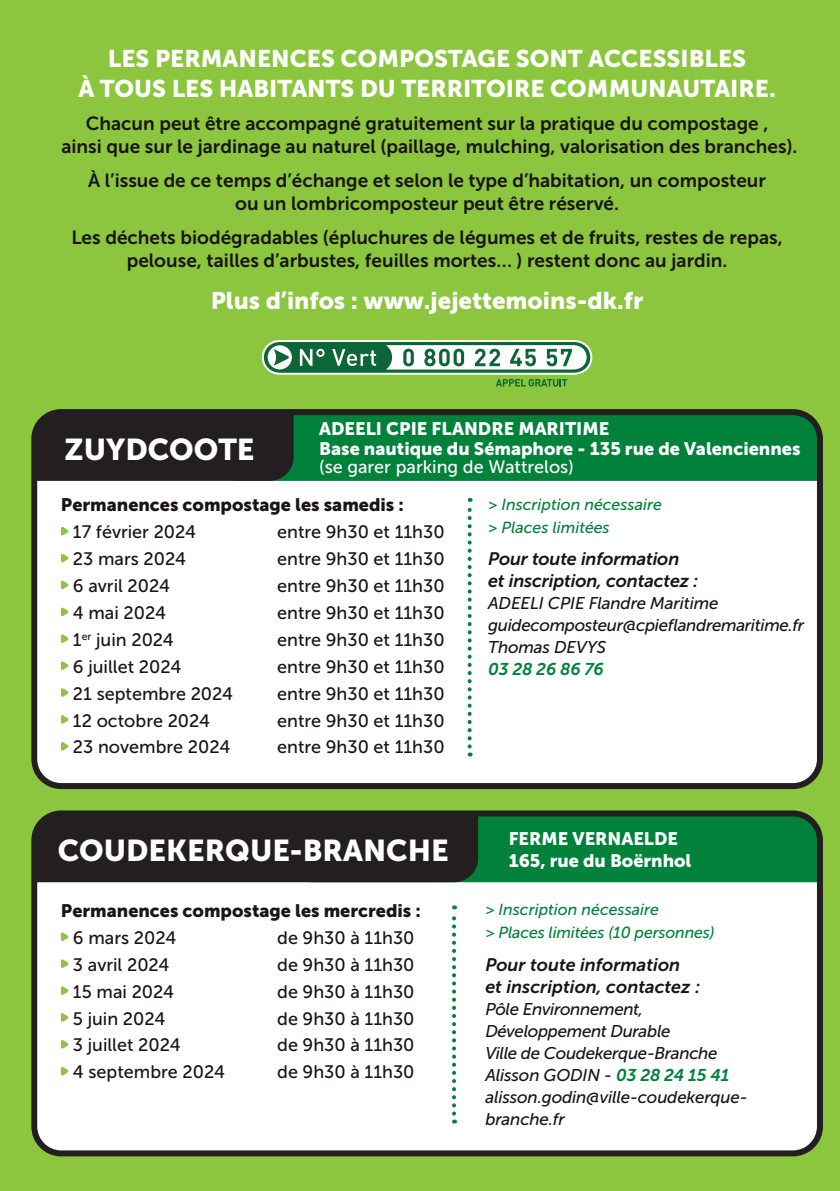
<style>
.page{position:relative;width:840px;height:1191px;background:#fff}
.page>*{position:absolute;margin:0;border:0;box-sizing:border-box;transform-origin:0 0}
.t1{font:30px "Museo Sans 900";color:#fff}
.t2{font:24px/30px "Museo Sans 900";color:#fff;text-align:center}
.t3{font:19px/23px "Museo Sans 700";color:#1a1415;text-align:center}
.t4{font:18px "Museo Sans 500";color:#1a1415}
.t5{font:18px/20px "Museo Sans 900";color:#fff}
.t6{font:italic 18px/22px "Museo Sans 700";letter-spacing:-.005em;color:#1a1415}
.t7{font:18px "Museo Sans 900";color:#1a1415}
.t8{font:18px "Museo Sans 500";color:#fff}
.t9{font:italic 17px/22px "Museo Sans 500";letter-spacing:-.02em;color:#1a1415}
.t10{font:italic 17px "Museo Sans 700";letter-spacing:-.01em;color:#00823a}
.t11{font:italic 16px/22.8px "Museo Sans 500";color:#00823a}
.s1{font-family:"Museo Sans 700";color:#00823a}
</style>
<div class="page">
<div style="left:0;top:0;width:839px;height:1191px;background:#8bc63e"></div>
<div style="left:31px;top:415px;width:786px;height:368px;background:#fff;border-radius:24px"></div>
<div style="left:31px;top:816px;width:786px;height:335px;background:#fff;border-radius:24px"></div>
<svg style="left:61px;top:527px;width:8px;height:9px"></svg>
<svg style="left:61px;top:553px;width:8px;height:10px"></svg>
<svg style="left:61px;top:580px;width:8px;height:9px"></svg>
<svg style="left:61px;top:607px;width:8px;height:9px"></svg>
<svg style="left:61px;top:634px;width:8px;height:9px"></svg>
<svg style="left:61px;top:661px;width:8px;height:9px"></svg>
<svg style="left:61px;top:688px;width:8px;height:9px"></svg>
<svg style="left:61px;top:715px;width:8px;height:9px"></svg>
<svg style="left:61px;top:742px;width:8px;height:9px"></svg>
<svg style="left:61px;top:932px;width:8px;height:9px"></svg>
<svg style="left:61px;top:959px;width:8px;height:9px"></svg>
<svg style="left:61px;top:986px;width:8px;height:9px"></svg>
<svg style="left:61px;top:1013px;width:8px;height:9px"></svg>
<svg style="left:61px;top:1040px;width:8px;height:9px"></svg>
<svg style="left:61px;top:1067px;width:8px;height:9px"></svg>
<svg style="left:38px;top:416px;width:777px;height:65px;background:#0b6131"></svg>
<svg style="left:38px;top:817px;width:777px;height:65px;background:#13492b"></svg>
<svg style="left:467px;top:498px;width:4px;height:248px"></svg>
<svg style="left:452px;top:905px;width:4px;height:208px"></svg>
<div style="left:31px;top:409px;width:791px;height:380px;border:6px solid #231f20;border-radius:27px"></div>
<div style="left:31px;top:810px;width:791px;height:346px;border:6px solid #231f20;border-radius:27px"></div>
<svg style="left:262px;top:340px;width:330px;height:46px"></svg>
<h2 class="t2" style="left:78px;top:43px;width:698px">LES PERMANENCES COMPOSTAGE SONT ACCESSIBLES<br>À TOUS LES HABITANTS DU TERRITOIRE COMMUNAUTAIRE.</h2>
<p class="t3" style="left:61px;top:112px;width:737px">Chacun peut être accompagné gratuitement sur la pratique du compostage ,<br>ainsi que sur le jardinage au naturel (paillage, mulching, valorisation des branches).</p>
<p class="t3" style="left:88px;top:169px;width:679px">À l’issue de ce temps d’échange et selon le type d’habitation, un composteur ou un lombricomposteur peut être réservé.</p>
<p class="t3" style="left:71px;top:225px;width:712px">Les déchets biodégradables (épluchures de légumes et de fruits, restes de repas, pelouse, tailles d’arbustes, feuilles mortes… ) restent donc au jardin.</p>
<h2 class="t2" style="left:210px;top:285px;width:434px">Plus d’infos : www.jejettemoins-dk.fr</h2>
<h1 class="t1" style="left:65px;top:432px;width:191px">ZUYDCOOTE</h1>
<p class="t5" style="left:319px;top:419px;width:482px">ADEELI CPIE FLANDRE MARITIME<br>Base nautique du Sémaphore - 135 rue de Valenciennes</p>
<p class="t8" style="left:319px;top:457px;width:256px">(se garer parking de Wattrelos)</p>
<p class="t7" style="left:61px;top:495px;width:344px">Permanences compostage les samedis :</p>
<p class="t4" style="left:73px;top:522px;width:125px">17 février 2024</p>
<p class="t4" style="left:277px;top:522px;width:169px">entre 9h30 et 11h30</p>
<p class="t4" style="left:73px;top:549px;width:114px">23 mars 2024</p>
<p class="t4" style="left:277px;top:549px;width:169px">entre 9h30 et 11h30</p>
<p class="t4" style="left:73px;top:576px;width:99px">6 avril 2024</p>
<p class="t4" style="left:277px;top:576px;width:169px">entre 9h30 et 11h30</p>
<p class="t4" style="left:73px;top:603px;width:95px">4 mai 2024</p>
<p class="t4" style="left:277px;top:603px;width:169px">entre 9h30 et 11h30</p>
<p class="t4" style="left:73px;top:630px;width:102px">1<sup>er</sup> juin 2024</p>
<p class="t4" style="left:277px;top:630px;width:169px">entre 9h30 et 11h30</p>
<p class="t4" style="left:73px;top:656px;width:110px">6 juillet 2024</p>
<p class="t4" style="left:277px;top:656px;width:169px">entre 9h30 et 11h30</p>
<p class="t4" style="left:73px;top:683px;width:162px">21 septembre 2024</p>
<p class="t4" style="left:277px;top:683px;width:169px">entre 9h30 et 11h30</p>
<p class="t4" style="left:73px;top:710px;width:139px">12 octobre 2024</p>
<p class="t4" style="left:277px;top:710px;width:169px">entre 9h30 et 11h30</p>
<p class="t4" style="left:73px;top:737px;width:159px">23 novembre 2024</p>
<p class="t4" style="left:277px;top:737px;width:169px">entre 9h30 et 11h30</p>
<h1 class="t1" style="left:58px;top:833px;width:392px">COUDEKERQUE-BRANCHE</h1>
<p class="t7" style="left:61px;top:900px;width:361px">Permanences compostage les mercredis :</p>
<p class="t4" style="left:73px;top:927px;width:105px">6 mars 2024</p>
<p class="t4" style="left:277px;top:927px;width:139px">de 9h30 à 11h30</p>
<p class="t4" style="left:73px;top:954px;width:98px">3 avril 2024</p>
<p class="t4" style="left:277px;top:954px;width:139px">de 9h30 à 11h30</p>
<p class="t4" style="left:73px;top:981px;width:103px">15 mai 2024</p>
<p class="t4" style="left:277px;top:981px;width:139px">de 9h30 à 11h30</p>
<p class="t4" style="left:73px;top:1008px;width:94px">5 juin 2024</p>
<p class="t4" style="left:277px;top:1008px;width:139px">de 9h30 à 11h30</p>
<p class="t4" style="left:73px;top:1035px;width:109px">3 juillet 2024</p>
<p class="t4" style="left:277px;top:1035px;width:139px">de 9h30 à 11h30</p>
<p class="t4" style="left:73px;top:1062px;width:153px">4 septembre 2024</p>
<p class="t4" style="left:277px;top:1062px;width:139px">de 9h30 à 11h30</p>
<p class="t11" style="left:488px;top:493px;width:175px">&gt; Inscription nécessaire &gt; Places limitées</p>
<p class="t6" style="left:488px;top:548px;width:212px">Pour toute information et inscription, contactez :</p>
<p class="t9" style="left:488px;top:592px;width:317px">ADEELI CPIE Flandre Maritime guidecomposteur@cpieflandremaritime.fr<br>Thomas DEVYS</p>
<p class="t10" style="left:488px;top:660px;width:117px">03 28 26 86 76</p>
<p class="t5" style="left:508px;top:828px;width:184px;line-height:22px">FERME VERNAELDE<br>165, rue du Boërnhol</p>
<p class="t11" style="left:485px;top:898px;width:231px">&gt; Inscription nécessaire<br>&gt; Places limitées (10 personnes)</p>
<p class="t6" style="left:485px;top:953px;width:216px">Pour toute information et inscription, contactez :</p>
<p class="t9" style="left:485px;top:998px;width:264px">Pôle Environnement,<br>Développement Durable<br>Ville de Coudekerque-Branche<br>Alisson GODIN - <span class="s1">03 28 24 15 41 </span>alisson.godin@ville-coudekerque&shy;branche.fr</p>
</div>
